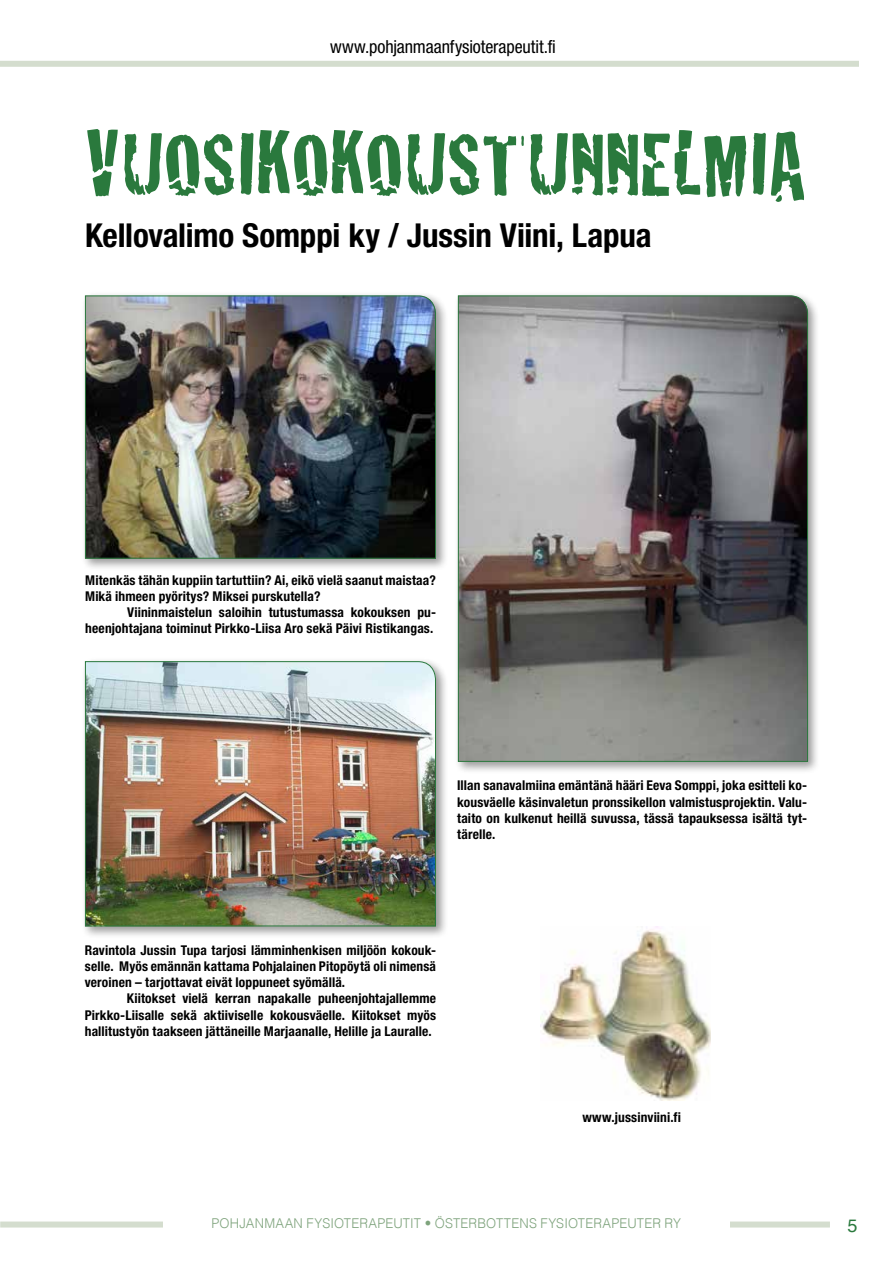
<style>
.page{position:relative;width:893px;height:1263px;background:#fff}
.page>*{position:absolute;margin:0;border:0;box-sizing:border-box;transform-origin:0 0}
.t1{font:92.55px "Cracked";color:#2a793d}
.t2{font:700 condensed 33px "Helvetica Neue";letter-spacing:-.005em;color:#000}
.t3{font:condensed 18px "Helvetica Neue";letter-spacing:-.005em;color:#000}
.t4{font:18px "Helvetica";color:#2a793d}
.t5{font:700 condensed 13.5px/16.2px "Helvetica Neue";letter-spacing:.01em;color:#000;text-align:justify}
.t6{font:300 13.5px "Helvetica";letter-spacing:.01em;color:#7ea37c;scale:.96 1}
</style>
<div class="page">
<div style="left:0;top:61px;width:859px;height:6px;background:#d4ddce"></div>
<div style="left:0;top:1221px;width:830px;height:6px;background:#d4ddce"></div>
<div style="left:163px;top:1218px;width:567px;height:12px;background:#fff"></div>
<div style="left:454px;top:292px;width:367px;height:482px;background:#000;opacity:.4"></div>
<svg style="left:458px;top:295px;width:350px;height:467px;background:#7a7a78"></svg>
<img style="left:541px;top:926px;width:169px;height:174px">
<div style="left:81px;top:292px;width:367px;height:279px;background:#000;opacity:.4"></div>
<img style="left:85px;top:295px;width:351px;height:264px">
<div style="left:81px;top:657px;width:367px;height:282px;background:#000;opacity:.4"></div>
<img style="left:85px;top:661px;width:351px;height:266px">
<h3 class="t3" style="left:330px;top:36px;width:227px">www.pohjanmaanfysioterapeutit.fi</h3>
<h1 class="t1" style="left:85px;top:90px;width:723px">VUOSIKOKOUSTUNNELMIA</h1>
<h2 class="t2" style="left:85px;top:216px;width:568px">Kellovalimo Somppi ky / Jussin Viini, Lapua</h2>
<p class="t5" style="left:85px;top:571px;width:352px">Mitenkäs tähän kuppiin tartuttiin? Ai, eikö vielä saanut maistaa?<br>Mikä ihmeen pyöritys? Miksei purskutella?</p>
<p class="t5" style="left:85px;top:604px;width:352px;text-align:right">Viininmaistelun saloihin tutustumassa kokouksen pu&shy;heenjohtajana toiminut Pirkko-Liisa Aro sekä Päivi Ristikangas.</p>
<p class="t5" style="left:457px;top:777px;width:351px">Illan sanavalmiina emäntänä hääri Eeva Somppi, joka esitteli ko&shy;kousväelle käsinvaletun pronssikellon valmistusprojektin. Valu&shy;taito on kulkenut heillä suvussa, tässä tapauksessa isältä tyt&shy;tärelle.</p>
<p class="t5" style="left:85px;top:942px;width:353px">Ravintola Jussin Tupa tarjosi lämminhenkisen miljöön kokouk&shy;selle. Myös emännän kattama Pohjalainen Pitopöytä oli nimensä veroinen – tarjottavat eivät loppuneet syömällä.</p>
<p class="t5" style="left:85px;top:990px;width:353px;text-indent:42px">Kiitokset vielä kerran napakalle puheenjohtajallemme Pirkko-Liisalle sekä aktiiviselle kokousväelle. Kiitokset myös hallitustyön taakseen jättäneille Marjaanalle, Helille ja Lauralle.</p>
<p class="t5" style="left:582px;top:1109px;width:100px">www.jussinviini.fi</p>
<p class="t6" style="left:211px;top:1213px;width:491px">POHJANMAAN FYSIOTERAPEUTIT • ÖSTERBOTTENS FYSIOTERAPEUTER RY</p>
<h3 class="t4" style="left:847px;top:1211px;width:12px">5</h3>
</div>
